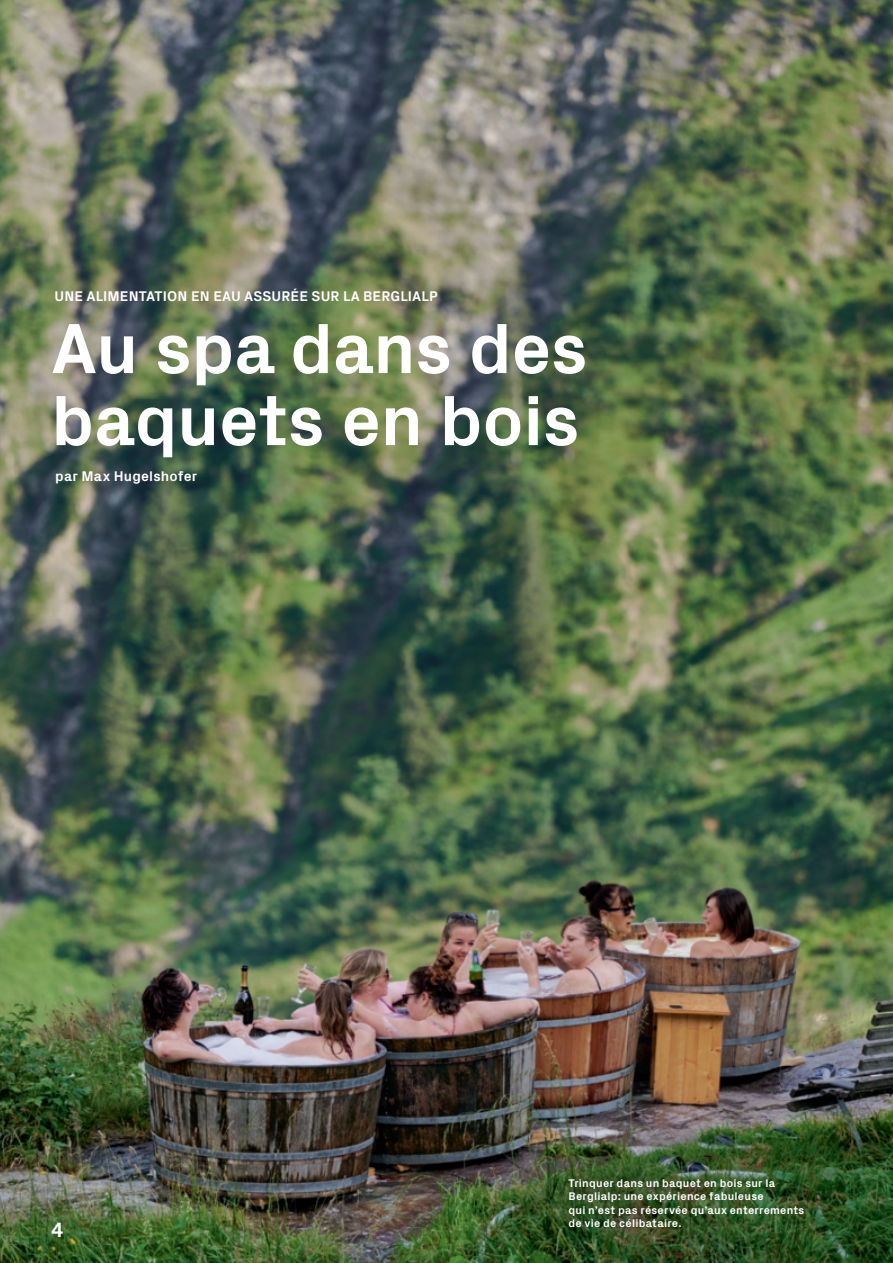
<style>
.page{position:relative;width:893px;height:1263px;background:#fff}
.page>*{position:absolute;margin:0;border:0;box-sizing:border-box;transform-origin:0 0}
.t1{font:700 72px/72px "Px Grotesk";letter-spacing:-.01em;color:#fff}
.t2{font:700 21px "Px Grotesk";color:#fff}
.t3{font:700 14.25px "Px Grotesk";letter-spacing:.01em;color:#fff}
.t4{font:700 11.25px/13.5px "Px Grotesk";letter-spacing:.02em;color:#fff}
</style>
<div class="page">
<img style="left:0;top:0;width:893px;height:1263px">
<p class="t3" style="left:55px;top:286px;width:385px">UNE ALIMENTATION EN EAU ASSURÉE SUR LA BERGLIALP</p>
<h1 class="t1" style="left:51px;top:309px;width:538px">Au spa dans des baquets en bois</h1>
<p class="t3" style="left:55px;top:466px;width:144px">par Max Hugelshofer</p>
<h2 class="t2" style="left:51px;top:1215px;width:14px">4</h2>
<p class="t4" style="left:568px;top:1176px;width:237px">Trinquer dans un baquet en bois sur la Berglialp: une expérience fabuleuse<br>qui n’est pas réservée qu’aux enterrements de vie de célibataire.</p>
</div>
